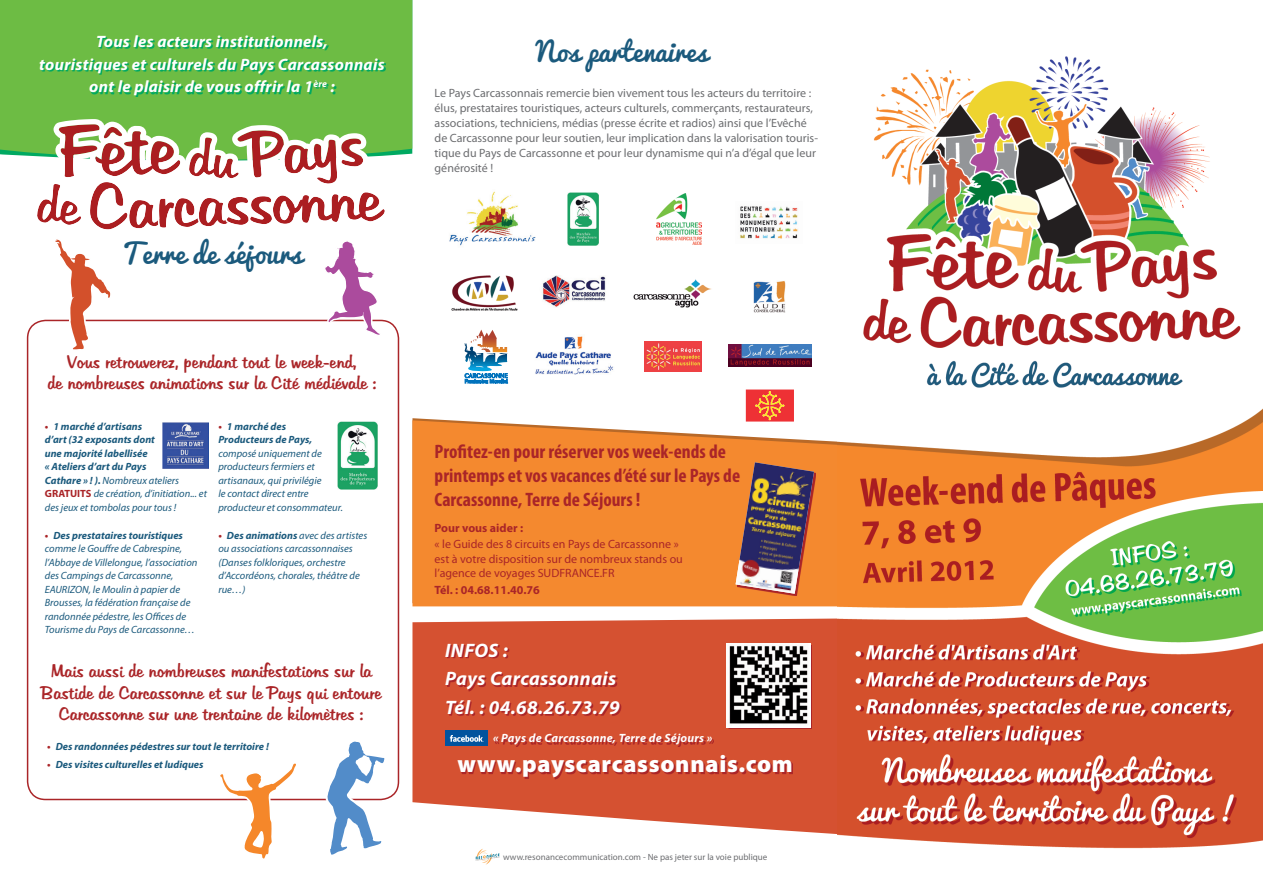
<style>
.page{position:relative;width:1263px;height:893px;background:#fff}
.page>*{position:absolute;margin:0;border:0;box-sizing:border-box;transform-origin:0 0}
.t1{font:27px "Pacifico";color:#1b5a7d}
.t2{font:900 24px "Myriad Pro";letter-spacing:.03em;color:#fff}
.t3{font:700 condensed 19.5px/24px "Myriad Pro";color:#aa2528}
.t4{font:italic 700 19.5px/28.5px "Myriad Pro";letter-spacing:.02em;color:#fff}
.t5{font:18px/21.6px "Tabitha";color:#aa2528;text-align:center}
.t6{font:italic 700 16.5px/22.5px "Myriad Pro";letter-spacing:.02em;color:#fff;text-align:center}
.t7{font:12px/15px "Myriad Pro";color:#6c6d70}
.t8{font:12px/14.4px "Myriad Pro";color:#aa2528}
.t9{font:italic 700 12px "Myriad Pro";letter-spacing:.02em;color:#fff}
.t10{font:700 12px "Myriad Pro";color:#aa2528}
.t11{font:italic 10.5px/13.5px "Myriad Pro";color:#1b5a7d}
.t12{font:italic 700 10.5px/13.5px "Myriad Pro";color:#1b5a7d}
.t13{font:9px "Myriad Pro";color:#6c6d70}
.s1{color:#aa2528}
.s2{font-weight:400}
.s3{font-style:normal;color:#aa2528}
.s4{font-weight:700;color:#aa2528}
.s5{font-weight:700}
</style>
<div class="page">
<svg style="left:412px;top:618px;width:426px;height:217px;fill:#d55131"></svg>
<svg style="left:412px;top:420px;width:426px;height:186px;background:#f38f3b"></svg>
<svg style="left:746px;top:389px;width:48px;height:33px;background:#f0523c"></svg>
<div style="left:27px;top:320px;width:372px;height:480px;border:2px solid #aa2528;border-radius:18px"></div>
<div style="left:0;top:0;width:412px;height:157px;background:#6dbc44"></div>
<img style="left:838px;top:56px;width:425px;height:793px">
<svg style="left:447px;top:645px;width:267px;height:102px;background:#d04c30"></svg>
<svg style="left:459px;top:757px;width:334px;height:22px;background:#c6412d"></svg>
<svg style="left:476px;top:849px;width:23px;height:16px"></svg>
<svg style="left:41px;top:37px;width:345px;height:60px;background:#58b849"></svg>
<div style="left:445px;top:730px;width:42px;height:16px;background:#01539e"></div>
<svg style="left:450px;top:735px;width:34px;height:7px"></svg>
<div style="left:729px;top:645px;width:83px;height:84px;background:#fff"></div>
<img style="left:727px;top:644px;width:83px;height:83px">
<svg style="left:737px;top:464px;width:79px;height:132px"></svg>
<img style="left:735px;top:462px;width:79px;height:132px">
<img style="left:338px;top:422px;width:40px;height:68px">
<img style="left:163px;top:422px;width:46px;height:47px">
<svg style="left:35px;top:119px;width:351px;height:111px"></svg>
<img style="left:567px;top:193px;width:31px;height:52px">
<img style="left:535px;top:336px;width:78px;height:39px">
<img style="left:729px;top:345px;width:82px;height:22px">
<img style="left:633px;top:279px;width:79px;height:29px">
<img style="left:451px;top:275px;width:67px;height:36px">
<img style="left:449px;top:191px;width:87px;height:55px">
<img style="left:542px;top:275px;width:64px;height:32px">
<img style="left:657px;top:193px;width:45px;height:51px">
<img style="left:740px;top:206px;width:58px;height:33px">
<img style="left:644px;top:341px;width:58px;height:31px">
<img style="left:753px;top:281px;width:32px;height:32px">
<svg style="left:325px;top:741px;width:63px;height:114px"></svg>
<svg style="left:53px;top:239px;width:59px;height:111px"></svg>
<svg style="left:324px;top:241px;width:57px;height:94px"></svg>
<svg style="left:216px;top:763px;width:83px;height:96px"></svg>
<svg style="left:464px;top:330px;width:44px;height:54px"></svg>
<h3 class="t6" style="left:39px;top:31px;width:347px">Tous les acteurs institutionnels,<br>touristiques et culturels du Pays Carcassonnais ont le plaisir de vous offrir la 1<sup>ère</sup> :</h3>
<h1 class="t1" style="left:122px;top:239px;width:182px">Terre de séjours</h1>
<h3 class="t5" style="left:47px;top:350px;width:331px">Vous retrouverez, pendant tout le week-end,<br>de nombreuses animations sur la Cité médiévale :</h3>
<p class="t12" style="left:45px;top:420px;width:164px"><span class="s1">•</span> 1 marché d’artisans<br>d’art (32 exposants dont<br>une majorité labellisée<br>« Ateliers d’art du Pays<br>Cathare » ! ). <span class="s2">Nombreux ateliers<br></span><span class="s3">GRATUITS</span> <span class="s2">de création, d’initiation... et des jeux et tombolas pour tous !</span></p>
<p class="t12" style="left:218px;top:420px;width:95px"><span class="s1">•</span> 1 marché des<br>Producteurs de Pays,</p>
<p class="t11" style="left:218px;top:447px;width:126px">composé uniquement de producteurs fermiers et artisanaux, qui privilégie<br>le contact direct entre producteur et consommateur.</p>
<p class="t11" style="left:45px;top:529px;width:154px"><span class="s4">•</span> <span class="s5">Des prestataires touristiques </span>comme le Gouffre de Cabrespine, l’Abbaye de Villelongue, l’association des Campings de Carcassonne, EAURIZON, le Moulin à papier de Brousses, la fédération française de randonnée pédestre, les Offices de Tourisme du Pays de Carcassonne…</p>
<p class="t11" style="left:218px;top:529px;width:150px"><span class="s4">•</span> <span class="s5">Des animations</span> avec des artistes ou associations carcassonnaises (Danses folkloriques, orchestre d’Accordéons, chorales, théâtre de rue…)</p>
<h3 class="t5" style="left:41px;top:660px;width:342px">Mais aussi de nombreuses manifestations sur la<br>Bastide de Carcassonne et sur le Pays qui entoure<br>Carcassonne sur une trentaine de kilomètres :</h3>
<p class="t12" style="left:47px;top:740px;width:223px"><span class="s1">•</span> Des randonnées pédestres sur tout le territoire !</p>
<p class="t12" style="left:47px;top:757px;width:158px"><span class="s1">•</span> Des visites culturelles et ludiques</p>
<h1 class="t1" style="left:536px;top:37px;width:173px">Nos partenaires</h1>
<p class="t7" style="left:435px;top:86px;width:385px">Le Pays Carcassonnais remercie bien vivement tous les acteurs du territoire : élus, prestataires touristiques, acteurs culturels, commerçants, restaurateurs, associations, techniciens, médias (presse écrite et radios) ainsi que l’Evêché de Carcassonne pour leur soutien, leur implication dans la valorisation touris&shy;tique du Pays de Carcassonne et pour leur dynamisme qui n’a d’égal que leur générosité !</p>
<h3 class="t3" style="left:435px;top:440px;width:307px">Profitez-en pour réserver vos week-ends de printemps et vos vacances d’été sur le Pays de<br>Carcassonne, Terre de Séjours !</h3>
<p class="t10" style="left:435px;top:521px;width:90px">Pour vous aider :</p>
<p class="t8" style="left:435px;top:537px;width:250px">« le Guide des 8 circuits en Pays de Carcassonne » est à votre disposition sur de nombreux stands ou l’agence de voyages SUDFRANCE.FR</p>
<p class="t10" style="left:435px;top:583px;width:107px">Tél. : 04.68.11.40.76</p>
<h3 class="t4" style="left:445px;top:636px;width:176px">INFOS :<br>Pays Carcassonnais<br>Tél. : 04.68.26.73.79</h3>
<p class="t9" style="left:493px;top:731px;width:221px">« Pays de Carcassonne, Terre de Séjours »</p>
<h2 class="t2" style="left:457px;top:751px;width:337px">www.payscarcassonnais.com</h2>
<p class="t13" style="left:503px;top:852px;width:266px">www.resonancecommunication.com - Ne pas jeter sur la voie publique</p>
</div>
